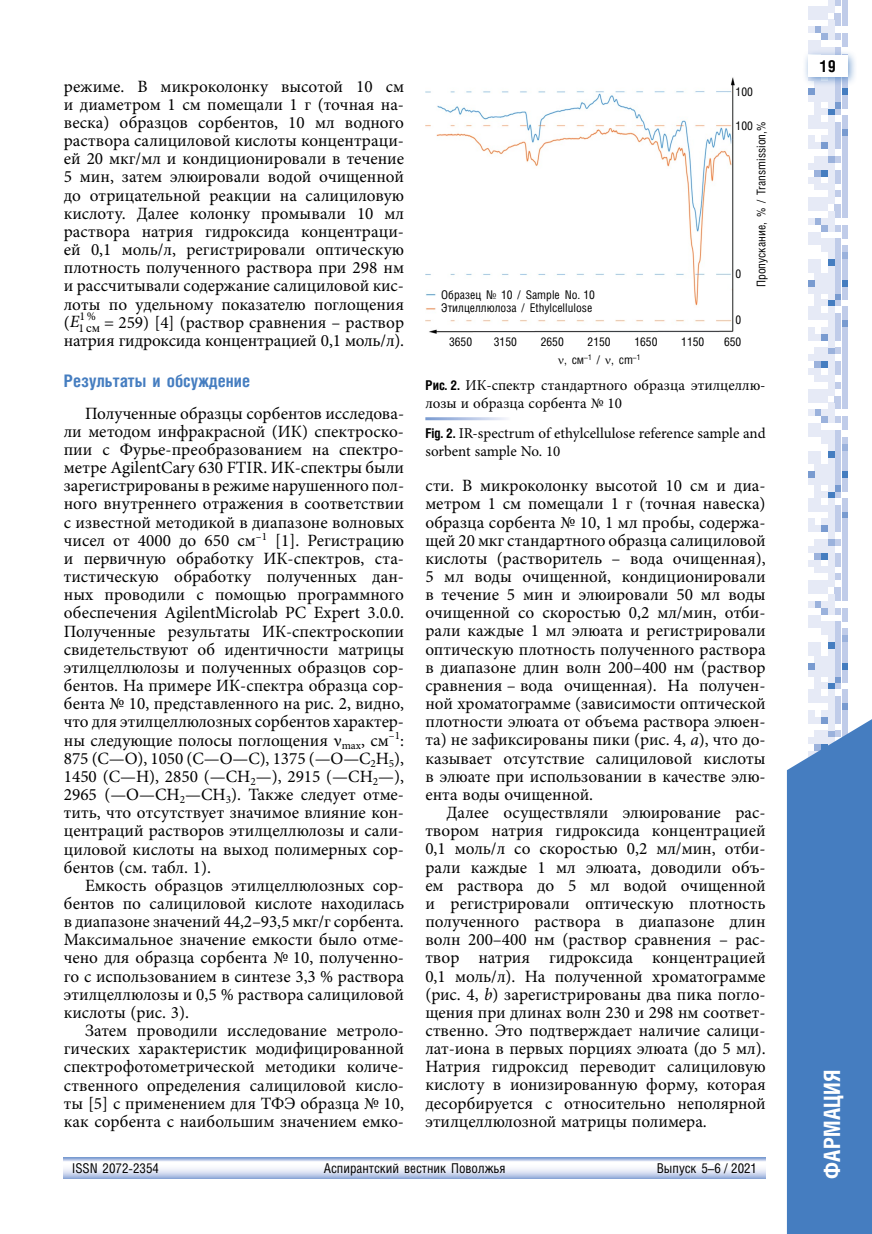
<style>
.page{position:relative;width:872px;height:1234px;background:#fff}
.page>*{position:absolute;margin:0;border:0;box-sizing:border-box;transform-origin:0 0}
.t1{font:700 22.5px "Helios Cond C";color:#fff}
.t2{font:17.25px/18.1px "Minion Pro";color:#000;text-align:justify}
.t3{font:700 17.25px "Helios Cond C";color:#457dc0}
.t4{font:700 16.5px "Helios Cond C";color:#000}
.t5{font:15px/18px "Minion Pro";color:#000}
.t6{font:13.5px "Helios Cond C";color:#000}
.t7{font:12px/18px "Helios Cond C";color:#000;text-align:center}
.t8{font:12px "Newton C San Pin";color:#000}
.t9{font:12px "Minion Pro";color:#000}
.s1{font-style:italic}
.s2{font-family:"Helios Cond C";font-weight:700;font-size:13.5px}
</style>
<div class="page">
<svg style="left:808px;top:676px;width:39px;height:30px"></svg>
<div style="left:841px;top:669px;width:6px;height:7px;background:#c0cce9"></div>
<div style="left:835px;top:669px;width:6px;height:7px;background:#c0cce9"></div>
<div style="left:828px;top:669px;width:6px;height:7px;background:#e6eaf6"></div>
<div style="left:821px;top:669px;width:6px;height:7px;background:#e6eaf6"></div>
<div style="left:815px;top:669px;width:6px;height:7px;background:#e6eaf6"></div>
<div style="left:808px;top:669px;width:6px;height:7px;background:#e6eaf6"></div>
<svg style="left:808px;top:573px;width:39px;height:96px"></svg>
<div style="left:841px;top:566px;width:6px;height:7px;background:#c0cce9"></div>
<div style="left:828px;top:566px;width:6px;height:7px;background:#e6eaf6"></div>
<div style="left:821px;top:566px;width:6px;height:7px;background:#e6eaf6"></div>
<div style="left:815px;top:566px;width:6px;height:7px;background:#e6eaf6"></div>
<svg style="left:808px;top:525px;width:39px;height:41px"></svg>
<div style="left:841px;top:518px;width:6px;height:7px;background:#c0cce9"></div>
<div style="left:835px;top:518px;width:6px;height:7px;background:#c0cce9"></div>
<div style="left:828px;top:518px;width:6px;height:7px;background:#e6eaf6"></div>
<div style="left:821px;top:518px;width:6px;height:7px;background:#e6eaf6"></div>
<div style="left:808px;top:518px;width:6px;height:7px;background:#e6eaf6"></div>
<svg style="left:808px;top:313px;width:39px;height:205px"></svg>
<div style="left:841px;top:306px;width:6px;height:7px;background:#c0cce9"></div>
<div style="left:828px;top:306px;width:6px;height:7px;background:#e6eaf6"></div>
<div style="left:815px;top:306px;width:6px;height:7px;background:#e6eaf6"></div>
<div style="left:808px;top:306px;width:6px;height:7px;background:#e6eaf6"></div>
<svg style="left:808px;top:259px;width:39px;height:47px"></svg>
<div style="left:841px;top:252px;width:6px;height:7px;background:#9bb2dc"></div>
<div style="left:835px;top:252px;width:6px;height:7px;background:#c0cce9"></div>
<div style="left:828px;top:252px;width:6px;height:7px;background:#e6eaf6"></div>
<svg style="left:808px;top:102px;width:39px;height:150px"></svg>
<div style="left:841px;top:95px;width:6px;height:7px;background:#c0cce9"></div>
<div style="left:835px;top:95px;width:6px;height:7px;background:#c0cce9"></div>
<div style="left:828px;top:95px;width:6px;height:7px;background:#e6eaf6"></div>
<div style="left:821px;top:95px;width:6px;height:7px;background:#e6eaf6"></div>
<div style="left:815px;top:95px;width:6px;height:7px;background:#e6eaf6"></div>
<div style="left:808px;top:95px;width:6px;height:7px;background:#e6eaf6"></div>
<svg style="left:808px;top:0;width:39px;height:95px"></svg>
<div style="left:802px;top:49px;width:56px;height:38px;background:#457dc0;opacity:.75"></div>
<div style="left:808px;top:55px;width:39px;height:22px;background:#fff"></div>
<svg style="left:787px;top:706px;width:85px;height:527px;background:#5185c4"></svg>
<svg style="left:64px;top:1157px;width:701px;height:21px"></svg>
<img style="left:425px;top:77px;width:310px;height:256px">
<p class="t2" style="left:64px;top:77px;width:342px">режиме. В микроколонку высотой 10 см и диаметром 1 см помещали 1 г (точная на&shy;веска) образцов сорбентов, 10 мл водного раствора салициловой кислоты концентраци&shy;ей 20 мкг/мл и кондиционировали в течение 5 мин, затем элюировали водой очищенной до отрицательной реакции на салициловую кислоту. Далее колонку промывали 10 мл раствора натрия гидроксида концентраци&shy;ей 0,1 моль/л, регистрировали оптическую плотность полученного раствора при 298 нм и рассчитывали содержание салициловой кис&shy;лоты по удельному показателю поглощения (<span class="s1">E</span><sub>1</sub> <sup>%</sup> = 259) [4] (раствор сравнения – раствор</p>
<p class="t9" style="left:80px;top:308px;width:7px">1</p>
<p class="t8" style="left:86px;top:321px;width:16px">см</p>
<p class="t2" style="left:64px;top:331px;width:342px">натрия гидроксида концентрацией 0,1 моль/л).</p>
<p class="t3" style="left:64px;top:370px;width:188px">Результаты и обсуждение</p>
<p class="t2" style="left:64px;top:404px;width:342px;text-align:left;text-indent:21px">Полученные образцы сорбентов исследова&shy;ли методом инфракрасной (ИК) спектроско&shy;пии с Фурье-преобразованием на спектро&shy;метре AgilentCary 630 FTIR. ИК-спектры были зарегистрированы в режиме нарушенного пол&shy;ного внутреннего отражения в соответствии с известной методикой в диапазоне волновых чисел от 4000 до 650 см<sup>–1</sup> [1]. Регистрацию и первичную обработку ИК-спектров, ста&shy;тистическую обработку полученных дан&shy;ных проводили с помощью программного обеспечения AgilentMicrolab PC Expert 3.0.0.<br>Полученные результаты ИК‑спектроскопии свидетельствуют об идентичности матрицы этилцеллюлозы и полученных образцов сор&shy;бентов. На примере ИК-спектра образца сор&shy;бента № 10, представленного на рис. 2, видно, что для этилцеллюлозных сорбентов характер&shy;ны следующие полосы поглощения ν<sub>max</sub>, cм<sup>–1</sup>:<br>875 (C—O), 1050 (С—О—С), 1375 (—О—С<sub>2</sub>H<sub>5</sub>), 1450 (C—H), 2850 (—СН<sub>2</sub>—), 2915 (—CH<sub>2</sub>—), 2965 (—О—СH<sub>2</sub>—CH<sub>3</sub>). Также следует отме&shy;тить, что отсутствует значимое влияние кон&shy;центраций растворов этилцеллюлозы и сали&shy;циловой кислоты на выход полимерных сор&shy;бентов (см. табл. 1).</p>
<p class="t2" style="left:64px;top:876px;width:342px;text-indent:21px">Емкость образцов этилцеллюлозных сор&shy;бентов по салициловой кислоте находилась в диапазоне значений 44,2–93,5 мкг/г сорбента.<br>Максимальное значение емкости было отме&shy;чено для образца сорбента № 10, полученно&shy;го с использованием в синтезе 3,3 % раствора этилцеллюлозы и 0,5 % раствора салициловой кислоты (рис. 3).</p>
<p class="t2" style="left:64px;top:1021px;width:342px;text-indent:21px">Затем проводили исследование метроло&shy;гических характеристик модифицированной спектрофотометрической методики количе&shy;ственного определения салициловой кисло&shy;ты [5] с применением для ТФЭ образца № 10, как сорбента с наибольшим значением емко-</p>
<p class="t7" style="left:441px;top:288px;width:155px;line-height:12.8px;text-align:left">Образец № 10 / Sample No. 10<br>Этилцеллюлоза / Ethylcellulose</p>
<p class="t7" style="left:735px;top:82px;width:19px">100</p>
<p class="t7" style="left:735px;top:117px;width:19px">100</p>
<p class="t7" style="left:752px;top:287px;width:167px;rotate:-90deg">Пропускание, % / Transmission,%</p>
<p class="t7" style="left:735px;top:264px;width:7px">0</p>
<p class="t7" style="left:735px;top:311px;width:7px">0</p>
<p class="t7" style="left:449px;top:332px;width:25px">3650</p>
<p class="t7" style="left:494px;top:332px;width:25px">3150</p>
<p class="t7" style="left:541px;top:332px;width:25px">2650</p>
<p class="t7" style="left:564px;top:332px;width:78px">2150<br>, см<sup>–1</sup> / , cm<sup>–1</sup></p>
<p class="t7" style="left:634px;top:332px;width:25px">1650</p>
<p class="t7" style="left:681px;top:332px;width:25px">1150</p>
<p class="t7" style="left:724px;top:332px;width:19px">650</p>
<p class="t5" style="left:425px;top:376px;width:342px"><span class="s2">Рис. 2.</span> ИК-спектр стандартного образца этилцеллю&shy;лозы и образца сорбента № 10</p>
<p class="t5" style="left:425px;top:424px;width:342px"><span class="s2">Fig. 2.</span> IR-spectrum of ethylcellulose reference sample and sorbent sample No. 10</p>
<p class="t2" style="left:425px;top:476px;width:342px">сти. В микроколонку высотой 10 см и диа&shy;метром 1 см помещали 1 г (точная навеска) образца сорбента № 10, 1 мл пробы, содержа&shy;щей 20 мкг стандартного образца салициловой кислоты (растворитель – вода очищенная), 5 мл воды очищенной, кондиционировали в течение 5 мин и элюировали 50 мл воды очищенной со скоростью 0,2 мл/мин, отби&shy;рали каждые 1 мл элюата и регистрировали оптическую плотность полученного раствора в диапазоне длин волн 200–400 нм (раствор сравнения – вода очищенная). На получен&shy;ной хроматограмме (зависимости оптической плотности элюата от объема раствора элюен&shy;та) не зафиксированы пики (рис. 4, <span class="s1">а</span>), что до&shy;казывает отсутствие салициловой кислоты в элюате при использовании в качестве элю&shy;ента воды очищенной.</p>
<p class="t2" style="left:425px;top:803px;width:342px;text-indent:21px">Далее осуществляли элюирование рас&shy;твором натрия гидроксида концентрацией 0,1 моль/л со скоростью 0,2 мл/мин, отби&shy;рали каждые 1 мл элюата, доводили объ&shy;ем раствора до 5 мл водой очищенной и регистрировали оптическую плотность полученного раствора в диапазоне длин волн 200–400 нм (раствор сравнения – рас&shy;твор натрия гидроксида концентрацией 0,1 моль/л). На полученной хроматограмме (рис. 4, <span class="s1">b</span>) зарегистрированы два пика погло&shy;щения при длинах волн 230 и 298 нм соответ&shy;ственно. Это подтверждает наличие салици&shy;лат-иона в первых порциях элюата (до 5 мл).<br>Натрия гидроксид переводит салициловую кислоту в ионизированную форму, которая десорбируется с относительно неполярной этилцеллюлозной матрицы полимера.</p>
<p class="t6" style="left:72px;top:1159px;width:88px">ISSN 2072-2354</p>
<p class="t6" style="left:324px;top:1159px;width:183px">Аспирантский вестник Поволжья</p>
<p class="t6" style="left:657px;top:1159px;width:102px">Выпуск 5–6 / 2021</p>
<p class="t4" style="left:820px;top:56px;width:18px">19</p>
<h1 class="t1" style="left:818px;top:1178px;width:109px;rotate:-90deg">Фармация</h1>
</div>
